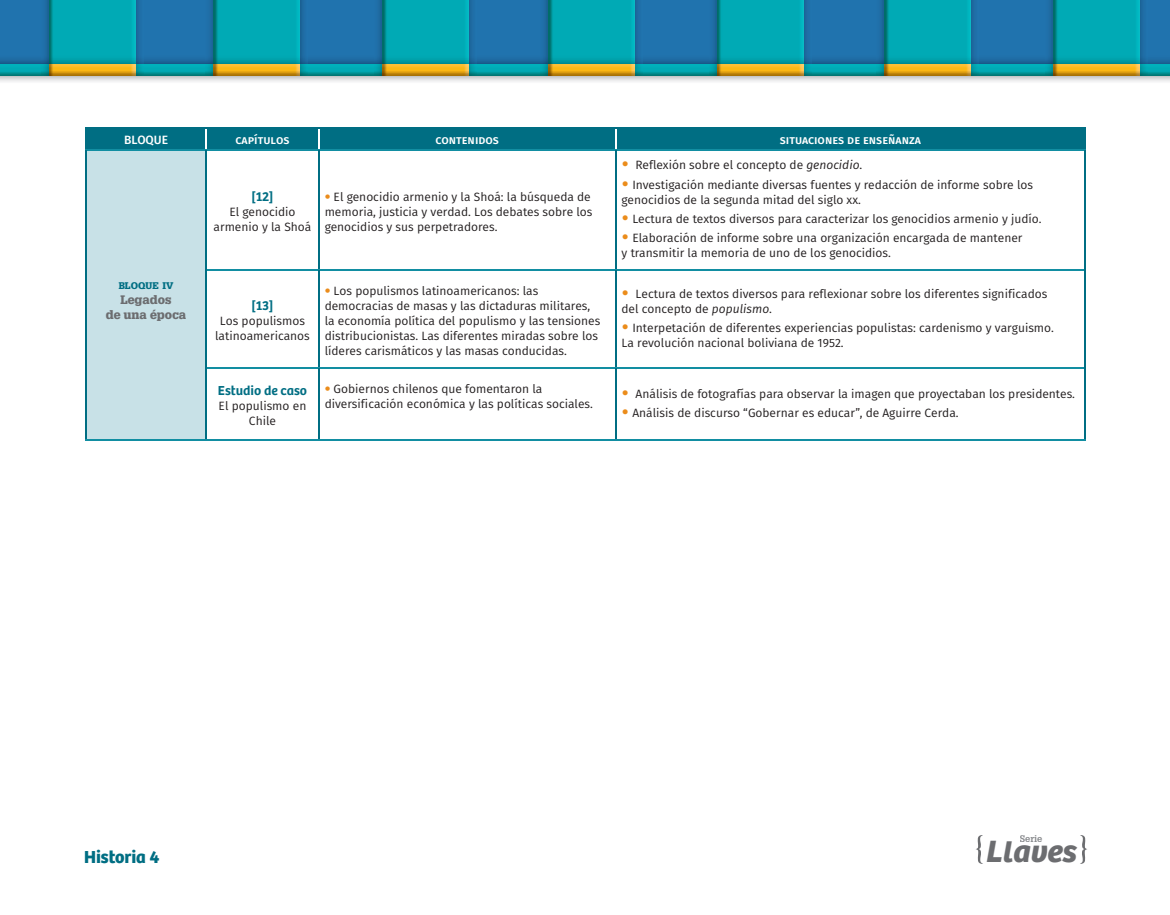
<style>
.page{position:relative;width:1170px;height:915px;background:#fff}
.page>*{position:absolute;margin:0;border:0;box-sizing:border-box;transform-origin:0 0}
.t1{font:italic 700 31.95px "Bree";color:#6c6d70}
.t2{font:700 18px "Bree";color:#006e83}
.t3{font:600 13.5px "Bree";color:#006e83}
.t4{font:12px/15px "Fira Sans";color:#231f20}
.t5{font:500 12px "Fira Sans";color:#fff}
.t6{font:900 12px/15px "Glypha LT Std";color:#6c6d70;text-align:center}
.t7{font:900 9.45px "Glypha LT Std";color:#006e83}
.t8{font:700 9.3px "Glypha LT Std";color:#888a8d}
.s1{font-weight:700;font-size:24px;color:#eb8c1b}
.s2{font-size:24px;color:#eb8c1b}
.s3{font-style:italic}
.s4{font-size:29.7px}
</style>
<div class="page">
<svg style="left:976px;top:835px;width:7px;height:29px"></svg>
<svg style="left:1080px;top:835px;width:7px;height:29px"></svg>
<div style="left:86px;top:150px;width:120px;height:289px;background:#c8e1e7"></div>
<svg style="left:207px;top:150px;width:877px;height:289px"></svg>
<hr style="left:85px;top:439px;width:121px;height:1px;background:#128ea2">
<hr style="left:85px;top:128px;width:121px;height:1px;background:#006e83">
<hr style="left:85px;top:129px;width:2px;height:20px;background:#006e83">
<hr style="left:207px;top:269px;width:111px;height:2px;background:#128ea2">
<hr style="left:318px;top:269px;width:297px;height:2px;background:#128ea2">
<hr style="left:615px;top:269px;width:469px;height:2px;background:#128ea2">
<hr style="left:207px;top:367px;width:111px;height:1px;background:#128ea2">
<hr style="left:318px;top:367px;width:297px;height:1px;background:#128ea2">
<hr style="left:615px;top:367px;width:469px;height:1px;background:#128ea2">
<hr style="left:206px;top:439px;width:112px;height:1px;background:#128ea2">
<hr style="left:318px;top:439px;width:297px;height:1px;background:#128ea2">
<hr style="left:615px;top:439px;width:470px;height:1px;background:#128ea2">
<hr style="left:318px;top:150px;width:1px;height:119px;background:#006e83">
<hr style="left:615px;top:150px;width:1px;height:119px;background:#006e83">
<hr style="left:1084px;top:150px;width:1px;height:120px;background:#006e83">
<hr style="left:318px;top:271px;width:1px;height:96px;background:#006e83">
<hr style="left:615px;top:271px;width:1px;height:96px;background:#006e83">
<hr style="left:1084px;top:270px;width:1px;height:97px;background:#006e83">
<hr style="left:318px;top:368px;width:1px;height:71px;background:#006e83">
<hr style="left:615px;top:368px;width:1px;height:71px;background:#006e83">
<hr style="left:1084px;top:367px;width:1px;height:72px;background:#006e83">
<hr style="left:85px;top:149px;width:121px;height:1px;background:#128ea2">
<hr style="left:85px;top:150px;width:2px;height:120px;background:#006e83">
<hr style="left:205px;top:150px;width:2px;height:120px;background:#006e83">
<hr style="left:85px;top:270px;width:2px;height:97px;background:#006e83">
<hr style="left:205px;top:270px;width:2px;height:97px;background:#006e83">
<hr style="left:85px;top:367px;width:2px;height:72px;background:#006e83">
<hr style="left:205px;top:367px;width:2px;height:72px;background:#006e83">
<div style="left:87px;top:128px;width:998px;height:22px;background:#006e83"></div>
<img style="left:0;top:0;width:1169px;height:82px">
<img style="left:1146px;top:56px;width:23px;height:19px">
<img style="left:978px;top:56px;width:67px;height:19px">
<img style="left:811px;top:56px;width:65px;height:19px">
<img style="left:642px;top:56px;width:67px;height:19px">
<img style="left:476px;top:56px;width:64px;height:19px">
<img style="left:307px;top:56px;width:67px;height:19px">
<img style="left:143px;top:56px;width:63px;height:19px">
<img style="left:0;top:56px;width:41px;height:8px">
<img style="left:1053px;top:56px;width:85px;height:19px">
<img style="left:717px;top:56px;width:86px;height:19px">
<img style="left:382px;top:56px;width:86px;height:19px">
<img style="left:884px;top:56px;width:86px;height:19px">
<img style="left:548px;top:56px;width:86px;height:19px">
<img style="left:214px;top:56px;width:85px;height:19px">
<img style="left:50px;top:56px;width:85px;height:19px">
<img style="left:0;top:64px;width:41px;height:11px">
<svg style="left:1045px;top:56px;width:8px;height:19px"></svg>
<svg style="left:1138px;top:56px;width:8px;height:19px"></svg>
<svg style="left:709px;top:56px;width:8px;height:19px"></svg>
<svg style="left:803px;top:56px;width:8px;height:19px"></svg>
<svg style="left:374px;top:56px;width:8px;height:19px"></svg>
<svg style="left:468px;top:56px;width:8px;height:19px"></svg>
<svg style="left:876px;top:56px;width:8px;height:19px"></svg>
<svg style="left:970px;top:56px;width:8px;height:19px"></svg>
<svg style="left:540px;top:56px;width:8px;height:19px"></svg>
<svg style="left:634px;top:56px;width:8px;height:19px"></svg>
<svg style="left:206px;top:56px;width:8px;height:19px"></svg>
<svg style="left:299px;top:56px;width:8px;height:19px"></svg>
<svg style="left:41px;top:56px;width:9px;height:19px"></svg>
<svg style="left:135px;top:56px;width:8px;height:19px"></svg>
<p class="t5" style="left:124px;top:131px;width:46px">BLOQUE</p>
<p class="t5" style="left:235px;top:131px;width:55px">capítulos</p>
<p class="t5" style="left:435px;top:131px;width:65px">contenidos</p>
<p class="t5" style="left:779px;top:131px;width:142px">situaciones de enseñanza</p>
<p class="t7" style="left:119px;top:280px;width:56px">BLOQUE IV</p>
<p class="t6" style="left:106px;top:292px;width:82px">Legados<br>de una época</p>
<p class="t3" style="left:251px;top:189px;width:23px">[12]</p>
<p class="t4" style="left:213px;top:205px;width:99px;text-align:center">El genocidio armenio y la Shoá</p>
<p class="t3" style="left:251px;top:297px;width:23px">[13]</p>
<p class="t4" style="left:215px;top:314px;width:96px;text-align:center">Los populismos latinoamericanos</p>
<p class="t3" style="left:218px;top:382px;width:91px">Estudio de caso</p>
<p class="t4" style="left:219px;top:399px;width:89px;text-align:center">El populismo en<br>Chile</p>
<p class="t4" style="left:324px;top:190px;width:269px"><span class="s1">·</span> El genocidio armenio y la Shoá: la búsqueda de memoria, justicia y verdad. Los debates sobre los genocidios y sus perpetradores.</p>
<p class="t4" style="left:621px;top:159px;width:242px"><span class="s2">•</span> Reflexión sobre el concepto de <span class="s3">genocidio</span>.</p>
<p class="t4" style="left:621px;top:178px;width:413px"><span class="s2">•</span> Investigación mediante diversas fuentes y redacción de informe sobre los genocidios de la segunda mitad del siglo xx.</p>
<p class="t4" style="left:621px;top:212px;width:421px"><span class="s2">•</span> Lectura de textos diversos para caracterizar los genocidios armenio y judío.</p>
<p class="t4" style="left:621px;top:231px;width:402px"><span class="s2">•</span> Elaboración de informe sobre una organización encargada de mantener y transmitir la memoria de uno de los genocidios.</p>
<p class="t4" style="left:324px;top:284px;width:277px"><span class="s1">·</span> Los populismos latinoamericanos: las democracias de masas y las dictaduras militares, la economía política del populismo y las tensiones distribucionistas. Las diferentes miradas sobre los líderes carismáticos y las masas conducidas.</p>
<p class="t4" style="left:621px;top:287px;width:427px"><span class="s2">•</span> Lectura de textos diversos para reflexionar sobre los diferentes significados del concepto de <span class="s3">populismo</span>.</p>
<p class="t4" style="left:621px;top:321px;width:433px"><span class="s2">•</span> Interpetación de diferentes experiencias populistas: cardenismo y varguismo.<br>La revolución nacional boliviana de 1952.</p>
<p class="t4" style="left:324px;top:381px;width:219px"><span class="s1">·</span> Gobiernos chilenos que fomentaron la</p>
<p class="t4" style="left:324px;top:386px;width:751px">diversificación económica y las políticas sociales. <span class="s2">•</span> Análisis de fotografías para observar la imagen que proyectaban los presidentes.</p>
<p class="t4" style="left:621px;top:406px;width:338px"><span class="s2">•</span> Análisis de discurso “Gobernar es educar”, de Aguirre Cerda.</p>
<h2 class="t2" style="left:84px;top:845px;width:77px">Historia 4</h2>
<p class="t8" style="left:1019px;top:832px;width:24px">Serie</p>
<h1 class="t1" style="left:985px;top:831px;width:92px">L<span class="s4">l</span>aves</h1>
</div>
